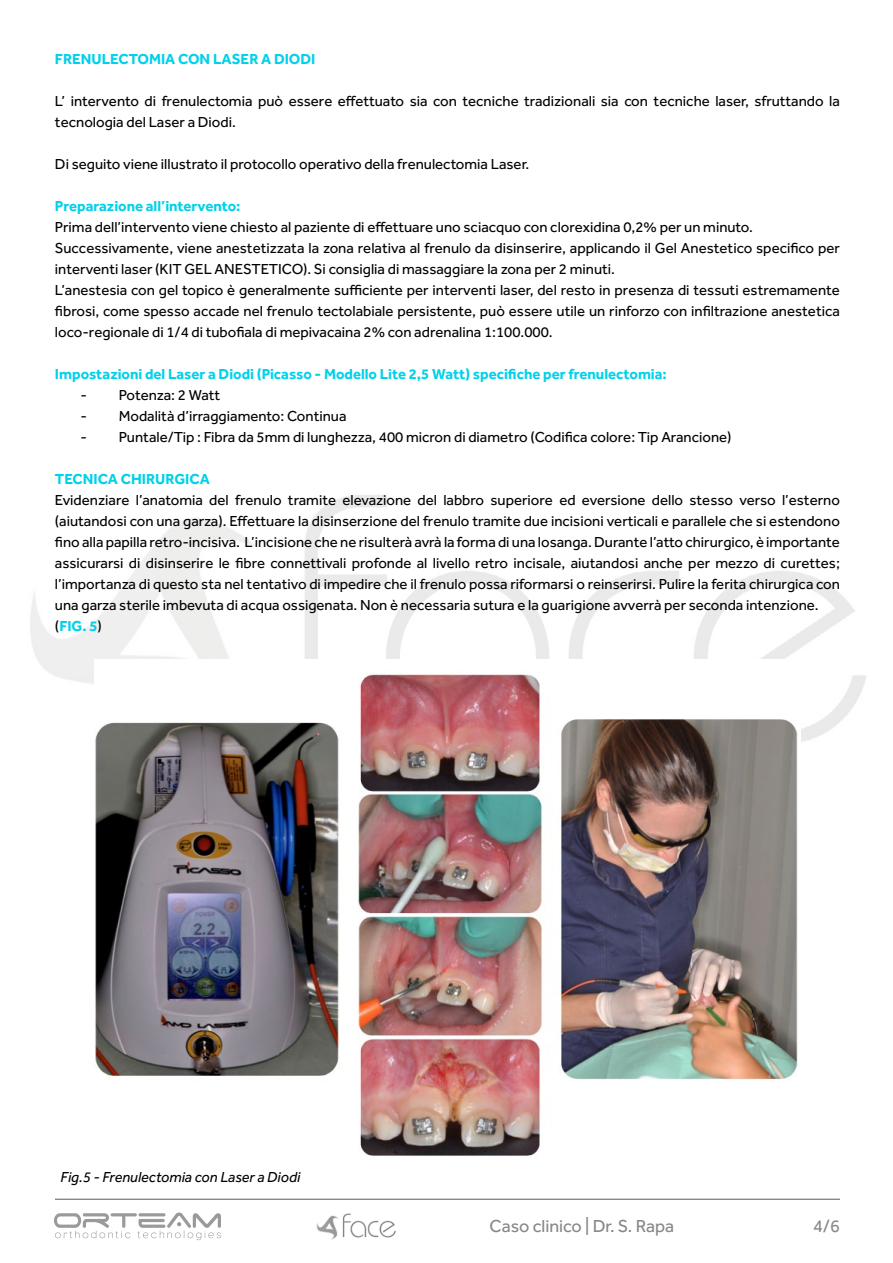
<style>
.page{position:relative;width:893px;height:1263px;background:#fff}
.page>*{position:absolute;margin:0;border:0;box-sizing:border-box;transform-origin:0 0}
.t1{font:18px "Effra";color:#878787}
.t2{font:15px/21px "Effra";color:#000}
.t3{font:700 15px "Effra";color:#00d1ea}
.t4{font:italic 15px "Effra";color:#000}
.s1{font-weight:700;color:#00d1ea}
</style>
<div class="page">
<img style="left:30px;top:495px;width:836px;height:247px">
<svg style="left:54px;top:1212px;width:167px;height:28px"></svg>
<img style="left:316px;top:1213px;width:80px;height:26px">
<hr style="left:55px;top:1199px;width:785px;height:1px;background:#575756">
<img style="left:94px;top:659px;width:707px;height:497px">
<p class="t3" style="left:55px;top:50px;width:262px">FRENULECTOMIA CON LASER A DIODI</p>
<p class="t2" style="left:55px;top:90px;width:786px">L’ intervento di frenulectomia può essere effettuato sia con tecniche tradizionali sia con tecniche laser, sfruttando la tecnologia del Laser a Diodi.</p>
<p class="t2" style="left:55px;top:153px;width:476px">Di seguito viene illustrato il protocollo operativo della frenulectomia Laser.</p>
<p class="t3" style="left:55px;top:197px;width:187px">Preparazione all’intervento:</p>
<p class="t2" style="left:55px;top:216px;width:786px">Prima dell’intervento viene chiesto al paziente di effettuare uno sciacquo con clorexidina 0,2% per un minuto.<br>Successivamente, viene anestetizzata la zona relativa al frenulo da disinserire, applicando il Gel Anestetico specifico per interventi laser (KIT GEL ANESTETICO). Si consiglia di massaggiare la zona per 2 minuti.<br>L’anestesia con gel topico è generalmente sufficiente per interventi laser, del resto in presenza di tessuti estremamente fibrosi, come spesso accade nel frenulo tectolabiale persistente, può essere utile un rinforzo con infiltrazione anestetica loco-regionale di 1/4 di tubofiala di mepivacaina 2% con adrenalina 1:100.000.</p>
<p class="t3" style="left:55px;top:365px;width:613px">Impostazioni del Laser a Diodi (Picasso - Modello Lite 2,5 Watt) specifiche per frenulectomia:</p>
<p class="t2" style="left:81px;top:384px;width:141px">- Potenza: 2 Watt</p>
<p class="t2" style="left:81px;top:405px;width:268px">- Modalità d’irraggiamento: Continua</p>
<p class="t2" style="left:81px;top:426px;width:652px">- Puntale/Tip : Fibra da 5mm di lunghezza, 400 micron di diametro (Codifica colore: Tip Arancione)</p>
<p class="t3" style="left:55px;top:470px;width:156px">TECNICA CHIRURGICA</p>
<p class="t2" style="left:55px;top:489px;width:786px">Evidenziare l’anatomia del frenulo tramite elevazione del labbro superiore ed eversione dello stesso verso l’esterno (aiutandosi con una garza). Effettuare la disinserzione del frenulo tramite due incisioni verticali e parallele che si estendono fino alla papilla retro-incisiva. L’incisione che ne risulterà avrà la forma di una losanga. Durante l’atto chirurgico, è importante assicurarsi di disinserire le fibre connettivali profonde al livello retro incisale, aiutandosi anche per mezzo di curettes; l’importanza di questo sta nel tentativo di impedire che il frenulo possa riformarsi o reinserirsi. Pulire la ferita chirurgica con una garza sterile imbevuta di acqua ossigenata. Non è necessaria sutura e la guarigione avverrà per seconda intenzione. (<span class="s1">FIG. 5</span>)</p>
<p class="t4" style="left:60px;top:1168px;width:241px">Fig.5 - Frenulectomia con Laser a Diodi</p>
<p class="t1" style="left:490px;top:1216px;width:186px">Caso clinico | Dr. S. Rapa</p>
<p class="t1" style="left:813px;top:1216px;width:28px">4/6</p>
</div>
